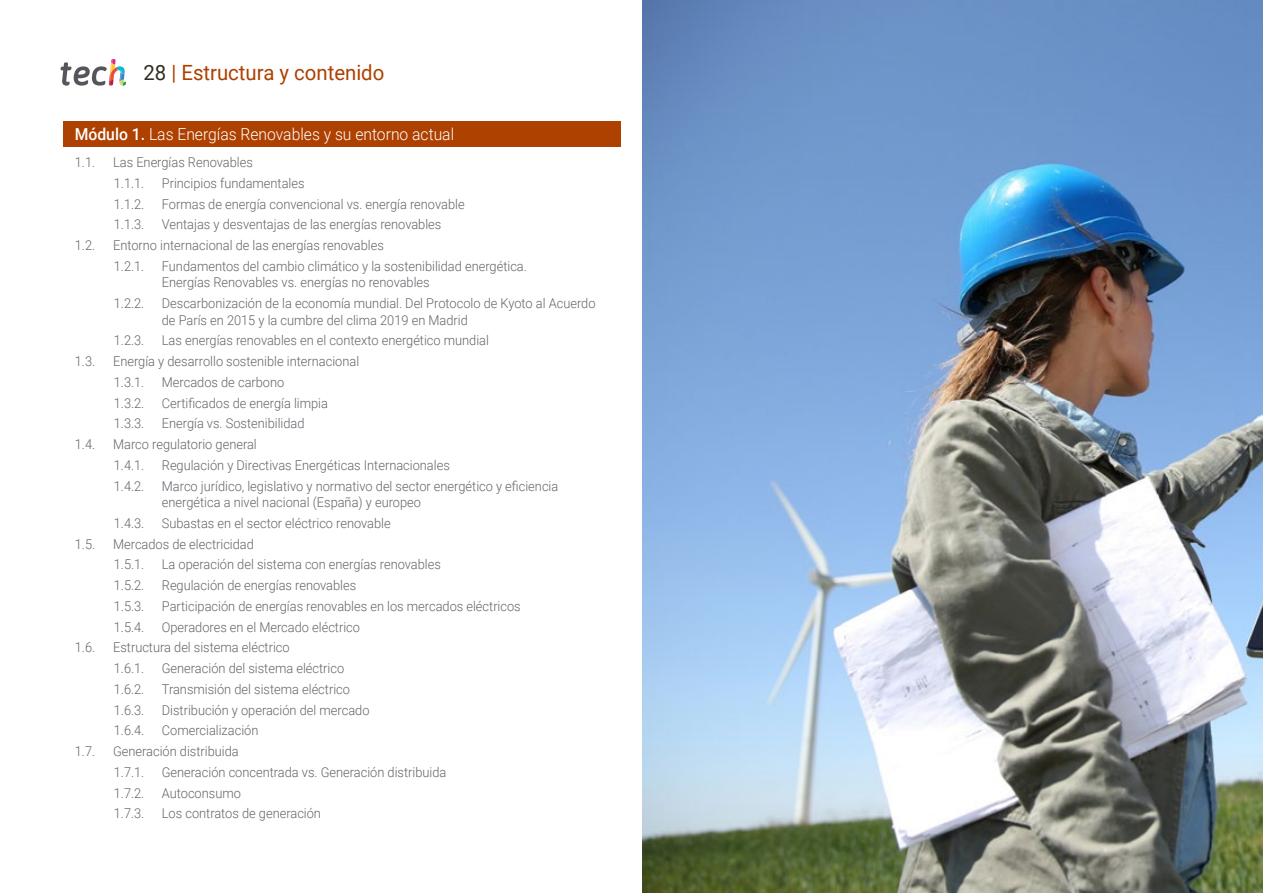
<style>
.page{position:relative;width:1263px;height:893px;background:#fff}
.page>*{position:absolute;margin:0;border:0;box-sizing:border-box;transform-origin:0 0}
.t1{font:21px "Roboto";color:#ae4000}
.t2{font:300 16.5px "Roboto";color:#fff;scale:.95 1}
.t3{font:300 13.5px/20.7px "Roboto";color:#61646a;scale:.95 1}
.s1{color:#312e20}
.s2{font-weight:500}
</style>
<div class="page">
<div style="left:64px;top:121px;width:557px;height:25px;background:#ae4000"></div>
<svg style="left:61px;top:59px;width:65px;height:27px"></svg>
<img style="left:642px;top:0;width:621px;height:893px">
<h1 class="t1" style="left:144px;top:57px;width:242px"><span class="s1">28</span> | Estructura y contenido</h1>
<p class="t2" style="left:75px;top:123px;width:401px"><span class="s2">Módulo 1.</span> Las Energías Renovables y su entorno actual</p>
<p class="t3" style="left:75px;top:151px;width:23px">1.1.</p>
<p class="t3" style="left:113px;top:151px;width:149px">Las Energías Renovables<br>1.1.1.</p>
<p class="t3" style="left:162px;top:172px;width:152px">Principios fundamentales</p>
<p class="t3" style="left:114px;top:193px;width:34px">1.1.2.</p>
<p class="t3" style="left:162px;top:193px;width:320px">Formas de energía convencional vs. energía renovable</p>
<p class="t3" style="left:114px;top:214px;width:34px">1.1.3.</p>
<p class="t3" style="left:162px;top:214px;width:296px">Ventajas y desventajas de las energías renovables</p>
<p class="t3" style="left:75px;top:234px;width:23px">1.2.</p>
<p class="t3" style="left:113px;top:234px;width:287px">Entorno internacional de las energías renovables<br>1.2.1.</p>
<p class="t3" style="left:162px;top:257px;width:386px;line-height:16.5px">Fundamentos del cambio climático y la sostenibilidad energética.<br>Energías Renovables vs. energías no renovables</p>
<p class="t3" style="left:114px;top:292px;width:34px">1.2.2.</p>
<p class="t3" style="left:162px;top:295px;width:458px;line-height:16.5px">Descarbonización de la economía mundial. Del Protocolo de Kyoto al Acuerdo de París en 2015 y la cumbre del clima 2019 en Madrid</p>
<p class="t3" style="left:114px;top:330px;width:34px">1.2.3.</p>
<p class="t3" style="left:162px;top:330px;width:346px">Las energías renovables en el contexto energético mundial</p>
<p class="t3" style="left:75px;top:350px;width:23px">1.3.</p>
<p class="t3" style="left:113px;top:350px;width:261px">Energía y desarrollo sostenible internacional<br>1.3.1.</p>
<p class="t3" style="left:162px;top:371px;width:130px">Mercados de carbono</p>
<p class="t3" style="left:114px;top:392px;width:34px">1.3.2.</p>
<p class="t3" style="left:162px;top:392px;width:176px">Certificados de energía limpia</p>
<p class="t3" style="left:114px;top:413px;width:34px">1.3.3.</p>
<p class="t3" style="left:162px;top:413px;width:152px">Energía vs. Sostenibilidad</p>
<p class="t3" style="left:75px;top:433px;width:23px">1.4.</p>
<p class="t3" style="left:113px;top:433px;width:153px">Marco regulatorio general<br>1.4.1.</p>
<p class="t3" style="left:162px;top:454px;width:305px">Regulación y Directivas Energéticas Internacionales</p>
<p class="t3" style="left:114px;top:475px;width:34px">1.4.2.</p>
<p class="t3" style="left:162px;top:477px;width:419px;line-height:16.5px">Marco jurídico, legislativo y normativo del sector energético y eficiencia energética a nivel nacional (España) y europeo</p>
<p class="t3" style="left:114px;top:512px;width:34px">1.4.3.</p>
<p class="t3" style="left:162px;top:512px;width:242px">Subastas en el sector eléctrico renovable</p>
<p class="t3" style="left:75px;top:533px;width:23px">1.5.</p>
<p class="t3" style="left:113px;top:533px;width:150px">Mercados de electricidad<br>1.5.1.</p>
<p class="t3" style="left:162px;top:554px;width:295px">La operación del sistema con energías renovables</p>
<p class="t3" style="left:114px;top:574px;width:34px">1.5.2.</p>
<p class="t3" style="left:162px;top:574px;width:206px">Regulación de energías renovables</p>
<p class="t3" style="left:114px;top:595px;width:34px">1.5.3.</p>
<p class="t3" style="left:162px;top:595px;width:379px">Participación de energías renovables en los mercados eléctricos</p>
<p class="t3" style="left:114px;top:616px;width:34px">1.5.4.</p>
<p class="t3" style="left:162px;top:616px;width:210px">Operadores en el Mercado eléctrico</p>
<p class="t3" style="left:75px;top:637px;width:23px">1.6.</p>
<p class="t3" style="left:113px;top:637px;width:187px">Estructura del sistema eléctrico<br>1.6.1.</p>
<p class="t3" style="left:162px;top:657px;width:193px">Generación del sistema eléctrico</p>
<p class="t3" style="left:114px;top:678px;width:34px">1.6.2.</p>
<p class="t3" style="left:162px;top:678px;width:200px">Transmisión del sistema eléctrico</p>
<p class="t3" style="left:114px;top:699px;width:34px">1.6.3.</p>
<p class="t3" style="left:162px;top:699px;width:220px">Distribución y operación del mercado</p>
<p class="t3" style="left:114px;top:720px;width:34px">1.6.4.</p>
<p class="t3" style="left:162px;top:720px;width:103px">Comercialización</p>
<p class="t3" style="left:75px;top:740px;width:23px">1.7.</p>
<p class="t3" style="left:113px;top:740px;width:134px">Generación distribuida<br>1.7.1.</p>
<p class="t3" style="left:162px;top:761px;width:301px">Generación concentrada vs. Generación distribuida</p>
<p class="t3" style="left:114px;top:782px;width:34px">1.7.2.</p>
<p class="t3" style="left:162px;top:782px;width:85px">Autoconsumo</p>
<p class="t3" style="left:114px;top:803px;width:34px">1.7.3.</p>
<p class="t3" style="left:162px;top:803px;width:169px">Los contratos de generación</p>
</div>
